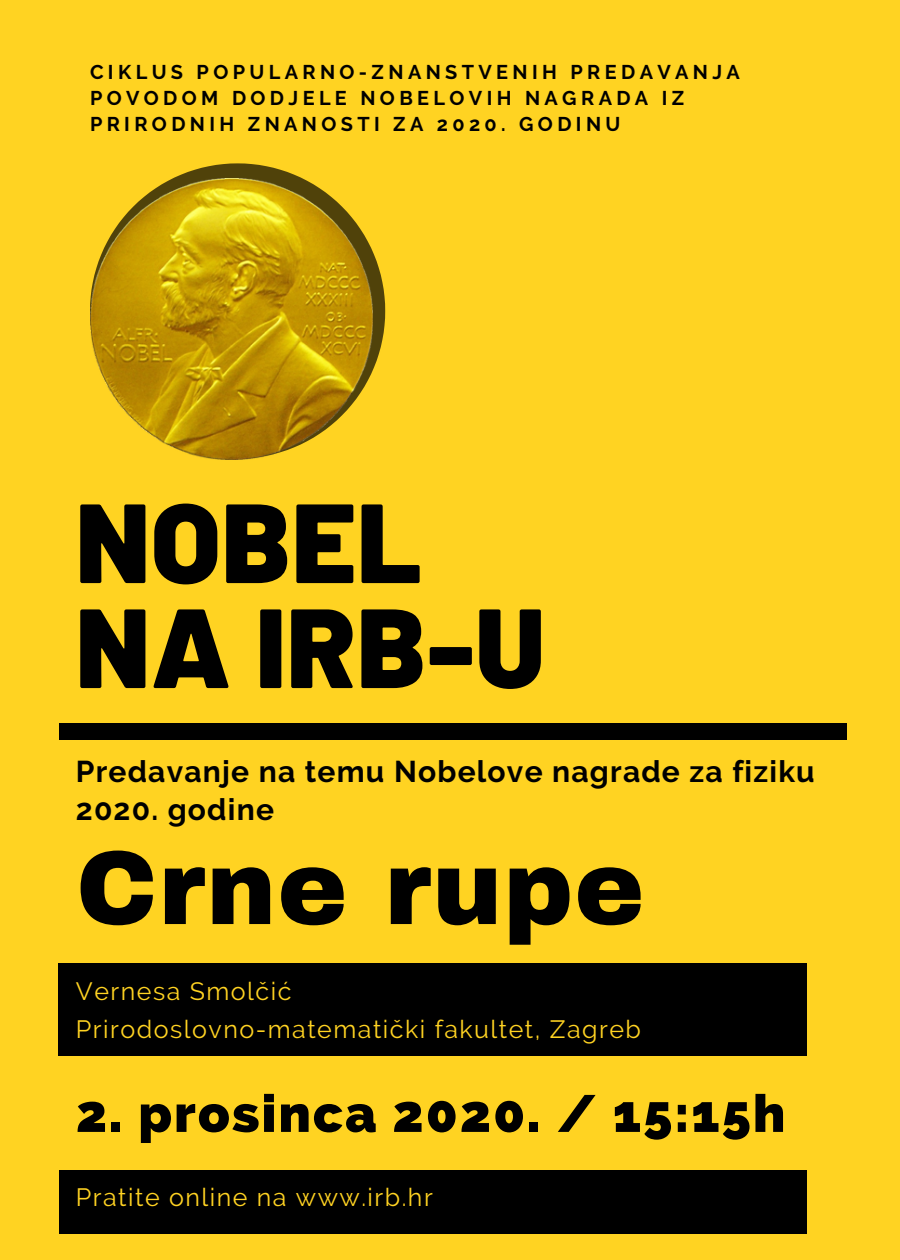
<style>
.page{position:relative;width:900px;height:1260px;background:#ffd322}
.page>*{position:absolute;margin:0;border:0;box-sizing:border-box;transform-origin:0 0}
.t1{font:900 112.25px/105px "Barlow";letter-spacing:.01em;color:#000}
.t2{font:900 105px "Archivo";letter-spacing:.01em;color:#000}
.t3{font:800 52px "Raleway";letter-spacing:.04em;color:#000}
.t4{font:700 30px/37.5px "Raleway";letter-spacing:.04em;color:#000}
.t5{font:25px/37.5px "Raleway";letter-spacing:.06em;color:#ffd322}
.t6{font:700 20px/26.2px "Raleway";letter-spacing:.22em;color:#000}
</style>
<div class="page">
<div style="left:59px;top:723px;width:787px;height:17px;background:#000"></div>
<svg style="left:90px;top:163px;width:295px;height:209px"></svg>
<img style="left:91px;top:178px;width:281px;height:281px">
<div style="left:59px;top:964px;width:748px;height:92px;background:#000"></div>
<div style="left:59px;top:1170px;width:748px;height:64px;background:#000"></div>
<p class="t6" style="left:90px;top:59px;width:651px">CIKLUS POPULARNO-ZNANSTVENIH PREDAVANJA<br>POVODOM DODJELE NOBELOVIH NAGRADA IZ<br>PRIRODNIH ZNANOSTI ZA 2020. GODINU</p>
<h1 class="t1" style="left:76px;top:486px;width:470px">NOBEL<br>NA IRB-U</h1>
<h3 class="t4" style="left:76px;top:753px;width:740px">Predavanje na temu Nobelove nagrade za fiziku<br>2020. godine</h3>
<h2 class="t2" style="left:76px;top:832px;width:570px">Crne rupe</h2>
<p class="t5" style="left:76px;top:973px;width:567px">Vernesa Smolčić<br>Prirodoslovno-matematički fakultet, Zagreb</p>
<h3 class="t3" style="left:76px;top:1083px;width:711px">2. prosinca 2020. / 15:15h</h3>
<p class="t5" style="left:76px;top:1178px;width:358px">Pratite online na www.irb.hr</p>
</div>
